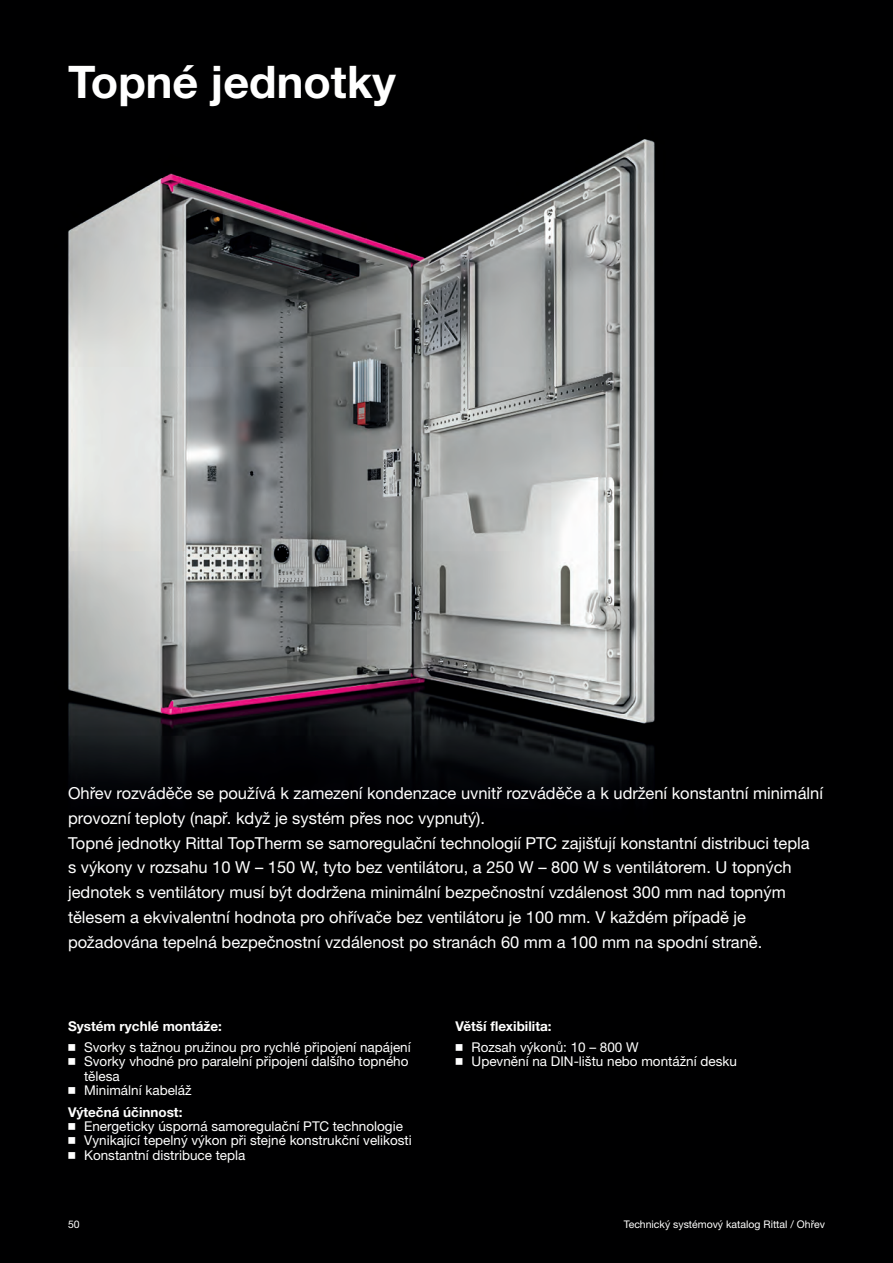
<style>
.page{position:relative;width:893px;height:1263px;background:#fff}
.page>*{position:absolute;margin:0;border:0;box-sizing:border-box;transform-origin:0 0}
.t1{font:700 45px "Neue Helvetica For Rittal";color:#fff}
.t2{font:16.5px/24.8px "Neue Helvetica For Rittal";color:#fff}
.t3{font:13.5px/14.4px "Neue Helvetica For Rittal";color:#fff}
.t4{font:10.5px "Neue Helvetica For Rittal";color:#fff}
.s1{font-weight:700}
.s2{font-weight:300}
</style>
<div class="page">
<div style="left:0;top:825px;width:893px;height:438px;background:#000001"></div>
<img style="left:0;top:0;width:893px;height:825px">
<h1 class="t1" style="left:68px;top:54px;width:329px">Topné jednotky</h1>
<p class="t2" style="left:68px;top:781px;width:756px">Ohřev rozváděče se používá k zamezení kondenzace uvnitř rozváděče a k udržení konstantní minimální provozní teploty (např. když je systém přes noc vypnutý).<br>Topné jednotky Rittal TopTherm se samoregulační technologií PTC zajišťují konstantní distribuci tepla<br>s výkony v rozsahu 10 W – 150 W, tyto bez ventilátoru, a 250 W – 800 W s ventilátorem. U topných jednotek s ventilátory musí být dodržena minimální bezpečnostní vzdálenost 300 mm nad topným tělesem a ekvivalentní hodnota pro ohřívače bez ventilátoru je 100 mm. V každém případě je požadována tepelná bezpečnostní vzdálenost po stranách 60 mm a 100 mm na spodní straně.</p>
<p class="t3" style="left:68px;top:1015px;width:344px;line-height:20.9px"><span class="s1">Systém rychlé montáže:<br></span><span class="s2">◾</span> Svorky s tažnou pružinou pro rychlé připojení napájení</p>
<p class="t3" style="left:68px;top:1054px;width:342px"><span class="s2">◾</span> Svorky vhodné pro paralelní připojení dalšího topného</p>
<p class="t3" style="left:84px;top:1068px;width:37px">tělesa</p>
<p class="t3" style="left:68px;top:1083px;width:125px"><span class="s2">◾</span> Minimální kabeláž</p>
<p class="t3" style="left:68px;top:1104px;width:345px"><span class="s1">Výtečná účinnost:<br></span><span class="s2">◾</span> Energeticky úsporná samoregulační PTC technologie <span class="s2">◾</span> Vynikající tepelný výkon při stejné konstrukční velikosti <span class="s2">◾</span> Konstantní distribuce tepla</p>
<p class="t3" style="left:455px;top:1015px;width:185px;line-height:20.9px"><span class="s1">Větší flexibilita:<br></span><span class="s2">◾</span> Rozsah výkonů: 10 – 800 W</p>
<p class="t3" style="left:455px;top:1054px;width:283px"><span class="s2">◾</span> Upevnění na DIN-lištu nebo montážní desku</p>
<p class="t4" style="left:68px;top:1218px;width:13px">50</p>
<p class="t4" style="left:624px;top:1218px;width:203px">Technický systémový katalog Rittal / Ohřev</p>
</div>
